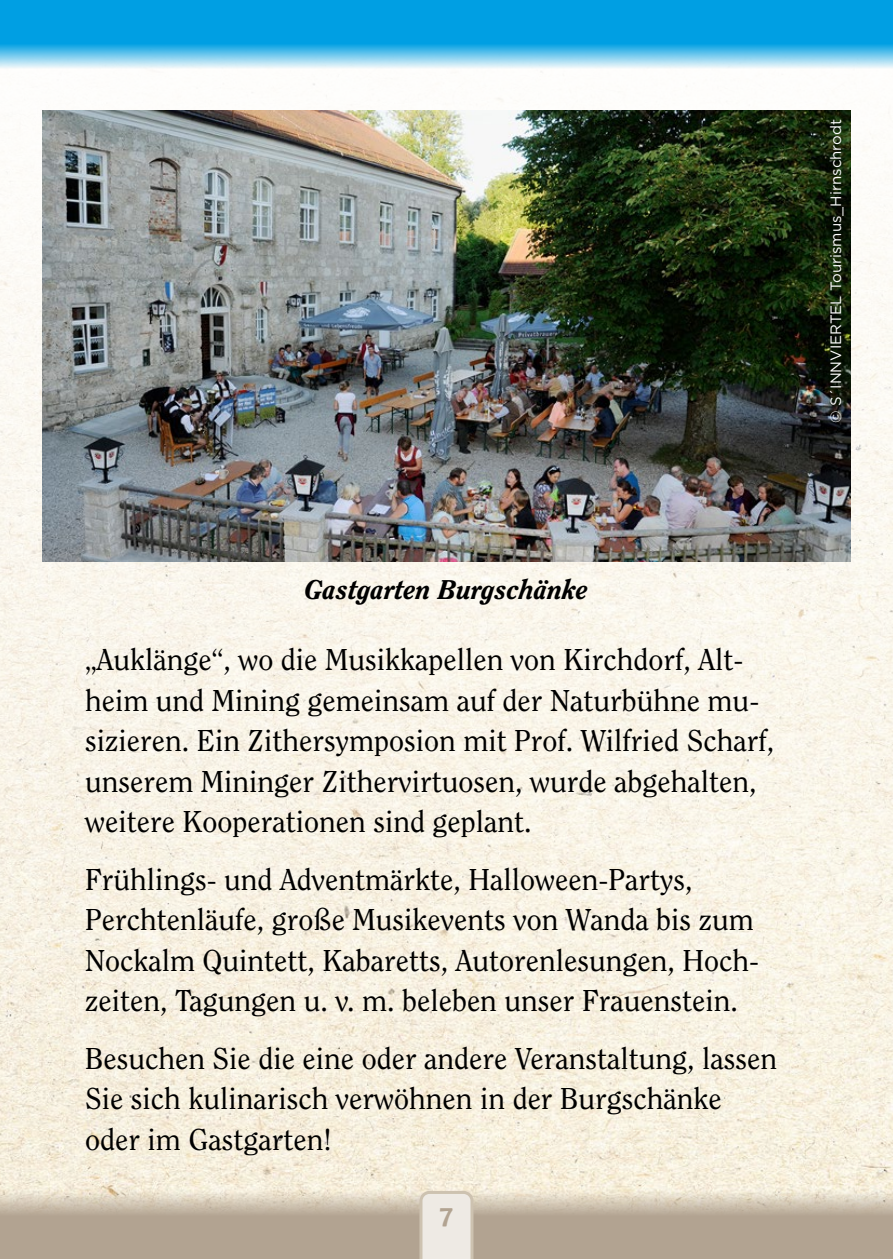
<style>
.page{position:relative;width:893px;height:1259px;background:#fff}
.page>*{position:absolute;margin:0;border:0;box-sizing:border-box;transform-origin:0 0}
.t1{font:30px/40.5px "Clearface";color:#000}
.t2{font:30px "Berlin Sans FB";color:#b2a391}
.t3{font:italic 800 27px "Clearface";color:#000}
.t4{font:15px "Gotham";color:#fff}
</style>
<div class="page">
<img style="left:0;top:68px;width:893px;height:1123px">
<svg style="left:0;top:0;width:893px;height:68px;fill:#009fe3"></svg>
<svg style="left:0;top:1191px;width:893px;height:68px;fill:#b2a391"></svg>
<svg style="left:419px;top:1191px;width:54px;height:68px"></svg>
<img style="left:43px;top:111px;width:807px;height:450px">
<p class="t4" style="left:826px;top:423px;width:305px;rotate:-90deg">© S´INNVIERTEL Tourismus_Hirnschrodt</p>
<p class="t3" style="left:305px;top:573px;width:285px">Gastgarten Burgschänke</p>
<p class="t1" style="left:85px;top:639px;width:691px">„Auklänge“, wo die Musikkapellen von Kirchdorf, Alt&shy;heim und Mining gemeinsam auf der Naturbühne mu&shy;sizieren. Ein Zithersymposion mit Prof. Wilfried Scharf, unserem Mininger Zithervirtuosen, wurde abgehalten, weitere Kooperationen sind geplant.</p>
<p class="t1" style="left:85px;top:858px;width:676px">Frühlings- und Adventmärkte, Halloween-Partys, Perchtenläufe, große Musikevents von Wanda bis zum Nockalm Quintett, Kabaretts, Autorenlesungen, Hoch&shy;zeiten, Tagungen u. v. m. beleben unser Frauenstein.</p>
<p class="t1" style="left:85px;top:1037px;width:694px">Besuchen Sie die eine oder andere Veranstaltung, lassen<br>Sie sich kulinarisch verwöhnen in der Burgschänke oder im Gastgarten!</p>
<p class="t2" style="left:440px;top:1199px;width:15px">7</p>
</div>
